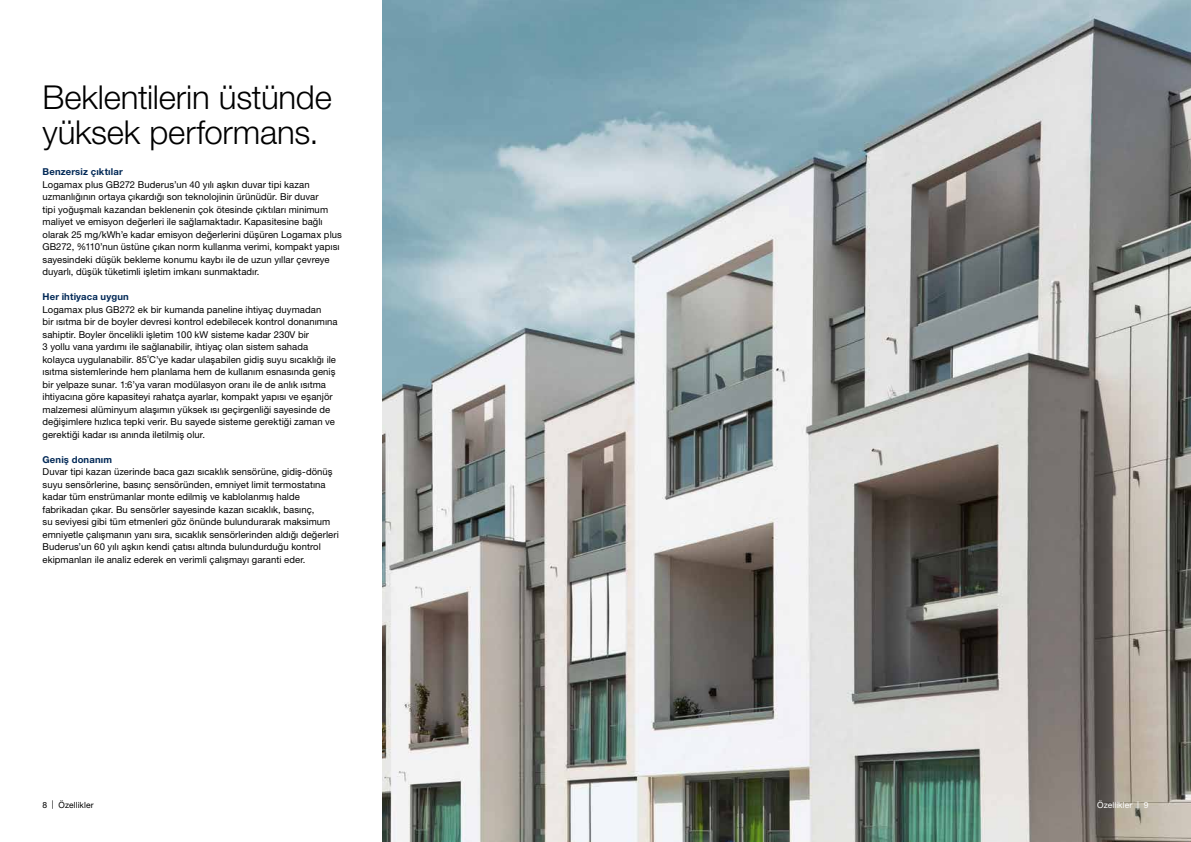
<style>
.page{position:relative;width:1191px;height:842px;background:#fff}
.page>*{position:absolute;margin:0;border:0;box-sizing:border-box;transform-origin:0 0}
.t1{font:300 33px/35px "Helvetica Neue LT Pro";letter-spacing:-.005em;color:#000}
.t2{font:9.5px/12.5px "Helvetica Neue LT Pro";letter-spacing:.005em;color:#000}
.t3{font:700 9.5px "Helvetica Neue LT Pro";letter-spacing:.015em;color:#002856}
.t4{font:8.5px "Helvetica Neue LT Pro";letter-spacing:.01em;color:#000}
.t5{font:8.5px "Helvetica Neue LT Pro";letter-spacing:.01em;color:#fff}
</style>
<div class="page">
<img style="left:383px;top:0;width:808px;height:842px">
<h1 class="t1" style="left:43px;top:79px;width:291px">Beklentilerin üstünde yüksek performans.</h1>
<p class="t3" style="left:43px;top:166px;width:82px">Benzersiz çıktılar</p>
<p class="t2" style="left:43px;top:178px;width:301px">Logamax plus GB272 Buderus’un 40 yılı aşkın duvar tipi kazan uzmanlığının ortaya çıkardığı son teknolojinin ürünüdür. Bir duvar<br>tipi yoğuşmalı kazandan beklenenin çok ötesinde çıktıları minimum maliyet ve emisyon değerleri ile sağlamaktadır. Kapasitesine bağlı olarak 25 mg/kWh’e kadar emisyon değerlerini düşüren Logamax plus GB272, %110’nun üstüne çıkan norm kullanma verimi, kompakt yapısı sayesindeki düşük bekleme konumu kaybı ile de uzun yıllar çevreye duyarlı, düşük tüketimli işletim imkanı sunmaktadır.</p>
<p class="t3" style="left:43px;top:291px;width:88px">Her ihtiyaca uygun</p>
<p class="t2" style="left:43px;top:303px;width:297px">Logamax plus GB272 ek bir kumanda paneline ihtiyaç duymadan<br>bir ısıtma bir de boyler devresi kontrol edebilecek kontrol donanımına sahiptir. Boyler öncelikli işletim 100 kW sisteme kadar 230V bir<br>3 yollu vana yardımı ile sağlanabilir, ihtiyaç olan sistem sahada kolayca uygulanabilir. 85˚C’ye kadar ulaşabilen gidiş suyu sıcaklığı ile ısıtma sistemlerinde hem planlama hem de kullanım esnasında geniş bir yelpaze sunar. 1:6’ya varan modülasyon oranı ile de anlık ısıtma ihtiyacına göre kapasiteyi rahatça ayarlar, kompakt yapısı ve eşanjör malzemesi alüminyum alaşımın yüksek ısı geçirgenliği sayesinde de değişimlere hızlıca tepki verir. Bu sayede sisteme gerektiği zaman ve gerektiği kadar ısı anında iletilmiş olur.</p>
<p class="t3" style="left:43px;top:453px;width:71px">Geniş donanım</p>
<p class="t2" style="left:43px;top:465px;width:298px">Duvar tipi kazan üzerinde baca gazı sıcaklık sensörüne, gidiş-dönüş suyu sensörlerine, basınç sensöründen, emniyet limit termostatına kadar tüm enstrümanlar monte edilmiş ve kablolanmış halde fabrikadan çıkar. Bu sensörler sayesinde kazan sıcaklık, basınç,<br>su seviyesi gibi tüm etmenleri göz önünde bulundurarak maksimum emniyetle çalışmanın yanı sıra, sıcaklık sensörlerinden aldığı değerleri Buderus’un 60 yılı aşkın kendi çatısı altında bulundurduğu kontrol ekipmanları ile analiz ederek en verimli çalışmayı garanti eder.</p>
<p class="t4" style="left:43px;top:800px;width:53px">8 | Özellikler</p>
<p class="t5" style="left:1097px;top:800px;width:53px">Özellikler | 9</p>
</div>
